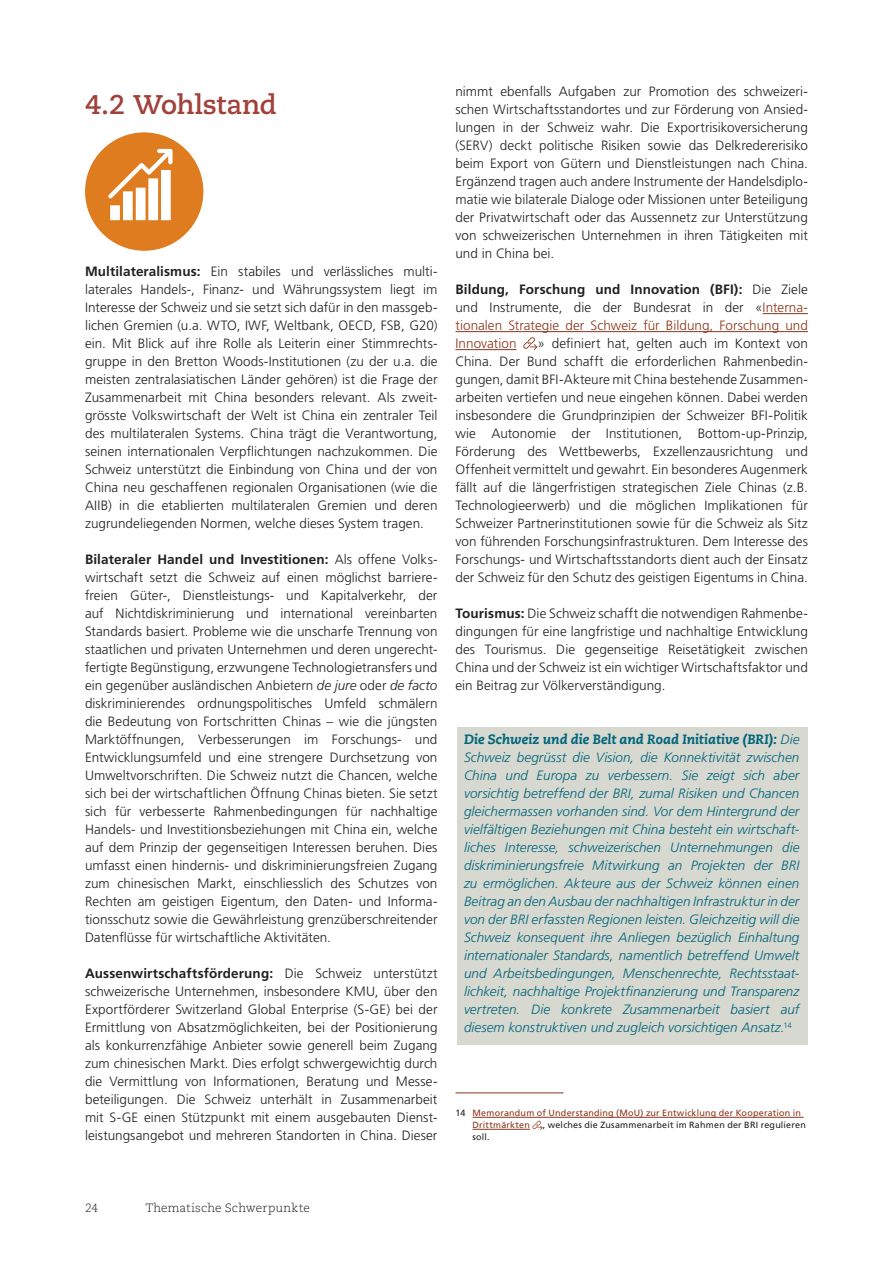
<style>
.page{position:relative;width:893px;height:1263px;background:#fff}
.page>*{position:absolute;margin:0;border:0;box-sizing:border-box;transform-origin:0 0}
._3_Zwischentitel_21p{font:700 27px "Caecilia LT Pro 75";letter-spacing:-.015em;color:#a1413b}
._4_Lauftext_9pt{font:300 13.5px/18px "Frutiger LT Pro";letter-spacing:.005em;color:#231f20;text-align:justify}
._4_Lauftext_9pt-2{font:italic 300 13.5px/18px "Frutiger LT Pro";letter-spacing:.005em;color:#00657c;text-align:justify}
._4_Lauftext_9pt-3{font:300 13.5px/18px "Frutiger LT Pro";color:#8b351b;text-align:justify}
.t1{font:300 12px "Caecilia LT Pro 45";letter-spacing:.01em;color:#231f20}
._4_Fussnote{font:9px/12px "Frutiger LT Pro";letter-spacing:.02em;color:#8b351b}
._4_Fussnote-2{font:9px "Frutiger LT Pro";letter-spacing:.02em;color:#231f20}
.s1{font-weight:700}
.s2{font-style:italic}
.s3{font-weight:700;color:#231f20}
.s4{color:#231f20}
.s5{font-family:"Caecilia LT Pro 86";font-weight:800}
</style>
<div class="page">
<div style="left:457px;top:727px;width:351px;height:318px;background:#d7d8cf"></div>
<hr style="left:763px;top:313px;width:45px;height:1px;background:#8b351b">
<hr style="left:455px;top:331px;width:353px;height:1px;background:#8b351b">
<hr style="left:455px;top:349px;width:62px;height:1px;background:#8b351b">
<svg style="left:523px;top:337px;width:14px;height:13px"></svg>
<hr style="left:455px;top:1092px;width:108px;height:1px;background:#8b351b">
<hr style="left:472px;top:1117px;width:331px;height:1px;background:#8b351b">
<hr style="left:472px;top:1129px;width:58px;height:1px;background:#8b351b">
<svg style="left:532px;top:1121px;width:11px;height:9px"></svg>
<div style="left:85px;top:132px;width:118px;height:119px;background:#de7c1f;border-radius:50%"></div>
<svg style="left:108px;top:149px;width:65px;height:71px"></svg>
<p class="_3_Zwischentitel_21p" style="left:85px;top:86px;width:193px">4.2 Wohlstand</p>
<p class="_4_Lauftext_9pt" style="left:85px;top:263px;width:354px"><span class="s1">Multilateralismus:</span> Ein stabiles und verlässliches multi&shy;laterales Handels-, Finanz- und Währungssystem liegt im Interesse der Schweiz und sie setzt sich dafür in den massgeb&shy;lichen Gremien (u.a. WTO, IWF, Weltbank, OECD, FSB, G20) ein. Mit Blick auf ihre Rolle als Leiterin einer Stimmrechts&shy;gruppe in den Bretton Woods-Institutionen (zu der u.a. die meisten zentralasiatischen Länder gehören) ist die Frage der Zusammenarbeit mit China besonders relevant. Als zweit&shy;grösste Volkswirtschaft der Welt ist China ein zentraler Teil des multilateralen Systems. China trägt die Verantwortung, seinen internationalen Verpflichtungen nachzukommen. Die Schweiz unterstützt die Einbindung von China und der von China neu geschaffenen regionalen Organisationen (wie die AIIB) in die etablierten multilateralen Gremien und deren zugrundeliegenden Normen, welche dieses System tragen.</p>
<p class="_4_Lauftext_9pt" style="left:85px;top:551px;width:354px"><span class="s1">Bilateraler Handel und Investitionen:</span> Als offene Volks&shy;wirtschaft setzt die Schweiz auf einen möglichst barriere&shy;freien Güter-, Dienstleistungs- und Kapitalverkehr, der auf Nichtdiskriminierung und international vereinbarten Standards basiert. Probleme wie die unscharfe Trennung von staatlichen und privaten Unternehmen und deren ungerecht&shy;fertigte Begünstigung, erzwungene Technologietransfers und ein gegenüber ausländischen Anbietern <span class="s2">de jure</span> oder <span class="s2">de facto </span>diskriminierendes ordnungspolitisches Umfeld schmälern die Bedeutung von Fortschritten Chinas – wie die jüngsten Marktöffnungen, Verbesserungen im Forschungs- und Entwicklungsumfeld und eine strengere Durchsetzung von Umweltvorschriften. Die Schweiz nutzt die Chancen, welche sich bei der wirtschaftlichen Öffnung Chinas bieten. Sie setzt sich für verbesserte Rahmenbedingungen für nachhaltige Handels- und Investitionsbeziehungen mit China ein, welche auf dem Prinzip der gegenseitigen Interessen beruhen. Dies umfasst einen hindernis- und diskriminierungsfreien Zugang zum chinesischen Markt, einschliesslich des Schutzes von Rechten am geistigen Eigentum, den Daten- und Informa&shy;tionsschutz sowie die Gewährleistung grenzüberschreitender Datenflüsse für wirtschaftliche Aktivitäten.</p>
<p class="_4_Lauftext_9pt" style="left:85px;top:965px;width:354px"><span class="s1">Aussenwirtschaftsförderung:</span> Die Schweiz unterstützt schweizerische Unternehmen, insbesondere KMU, über den Exportförderer Switzerland Global Enterprise (S-GE) bei der Ermittlung von Absatzmöglichkeiten, bei der Positionierung als konkurrenzfähige Anbieter sowie generell beim Zugang zum chinesischen Markt. Dies erfolgt schwergewichtig durch die Vermittlung von Informationen, Beratung und Messe&shy;beteiligungen. Die Schweiz unterhält in Zusammenarbeit mit S-GE einen Stützpunkt mit einem ausgebauten Dienst&shy;leistungsangebot und mehreren Standorten in China. Dieser</p>
<p class="_4_Lauftext_9pt" style="left:455px;top:83px;width:354px">nimmt ebenfalls Aufgaben zur Promotion des schweizeri&shy;schen Wirtschaftsstandortes und zur Förderung von Ansied&shy;lungen in der Schweiz wahr. Die Exportrisikoversicherung (SERV) deckt politische Risiken sowie das Delkredererisiko beim Export von Gütern und Dienstleistungen nach China.<br>Ergänzend tragen auch andere Instrumente der Handelsdiplo&shy;matie wie bilaterale Dialoge oder Missionen unter Beteiligung der Privatwirtschaft oder das Aussennetz zur Unterstützung von schweizerischen Unternehmen in ihren Tätigkeiten mit und in China bei.</p>
<p class="_4_Lauftext_9pt-3" style="left:455px;top:281px;width:354px"><span class="s3">Bildung, Forschung und Innovation (BFI):</span> <span class="s4">Die Ziele und Instrumente, die der Bundesrat in der «</span>Interna&shy;tionalen Strategie der Schweiz für Bildung, Forschung und Innovation</p>
<p class="_4_Lauftext_9pt" style="left:455px;top:335px;width:354px;text-indent:82px">» definiert hat, gelten auch im Kontext von China. Der Bund schafft die erforderlichen Rahmenbedin&shy;gungen, damit BFI-Akteure mit China bestehende Zusammen&shy;arbeiten vertiefen und neue eingehen können. Dabei werden insbesondere die Grundprinzipien der Schweizer BFI-Politik wie Autonomie der Institutionen, Bottom-up-Prinzip, Förderung des Wettbewerbs, Exzellenzausrichtung und Offenheit vermittelt und gewahrt. Ein besonderes Augenmerk fällt auf die längerfristigen strategischen Ziele Chinas (z.B.<br>Technologieerwerb) und die möglichen Implikationen für Schweizer Partnerinstitutionen sowie für die Schweiz als Sitz von führenden Forschungsinfrastrukturen. Dem Interesse des Forschungs- und Wirtschaftsstandorts dient auch der Einsatz der Schweiz für den Schutz des geistigen Eigentums in China.</p>
<p class="_4_Lauftext_9pt" style="left:455px;top:605px;width:354px"><span class="s1">Tourismus:</span> Die Schweiz schafft die notwendigen Rahmenbe&shy;dingungen für eine langfristige und nachhaltige Entwicklung des Tourismus. Die gegenseitige Reisetätigkeit zwischen China und der Schweiz ist ein wichtiger Wirtschaftsfaktor und ein Beitrag zur Völkerverständigung.</p>
<p class="_4_Lauftext_9pt-2" style="left:464px;top:731px;width:337px"><span class="s5">Die Schweiz und die Belt and Road Initiative (BRI):</span> Die Schweiz begrüsst die Vision, die Konnektivität zwischen China und Europa zu verbessern. Sie zeigt sich aber vorsichtig betreffend der BRI, zumal Risiken und Chancen gleichermassen vorhanden sind. Vor dem Hintergrund der vielfältigen Beziehungen mit China besteht ein wirtschaft&shy;liches Interesse, schweizerischen Unternehmungen die diskriminierungsfreie Mitwirkung an Projekten der BRI zu ermöglichen. Akteure aus der Schweiz können einen Beitrag an den Ausbau der nachhaltigen Infrastruktur in der von der BRI erfassten Regionen leisten. Gleichzeitig will die Schweiz konsequent ihre Anliegen bezüglich Einhaltung internationaler Standards, namentlich betreffend Umwelt und Arbeitsbedingungen, Menschenrechte, Rechtsstaat&shy;lichkeit, nachhaltige Projektfinanzierung und Transparenz vertreten. Die konkrete Zusammenarbeit basiert auf diesem konstruktiven und zugleich vorsichtigen Ansatz.<sup>14</sup></p>
<p class="_4_Fussnote" style="left:472px;top:1107px;width:330px;text-indent:-17px"><span class="s4">14</span> Memorandum of Understanding (MoU) zur Entwicklung der Kooperation in<br>Drittmärkten</p>
<p class="_4_Fussnote-2" style="left:543px;top:1120px;width:265px">, welches die Zusammenarbeit im Rahmen der BRI regulieren</p>
<p class="_4_Fussnote-2" style="left:472px;top:1132px;width:19px">soll.</p>
<p class="t1" style="left:85px;top:1200px;width:14px">24</p>
<p class="t1" style="left:146px;top:1200px;width:166px">Thematische Schwerpunkte</p>
</div>
